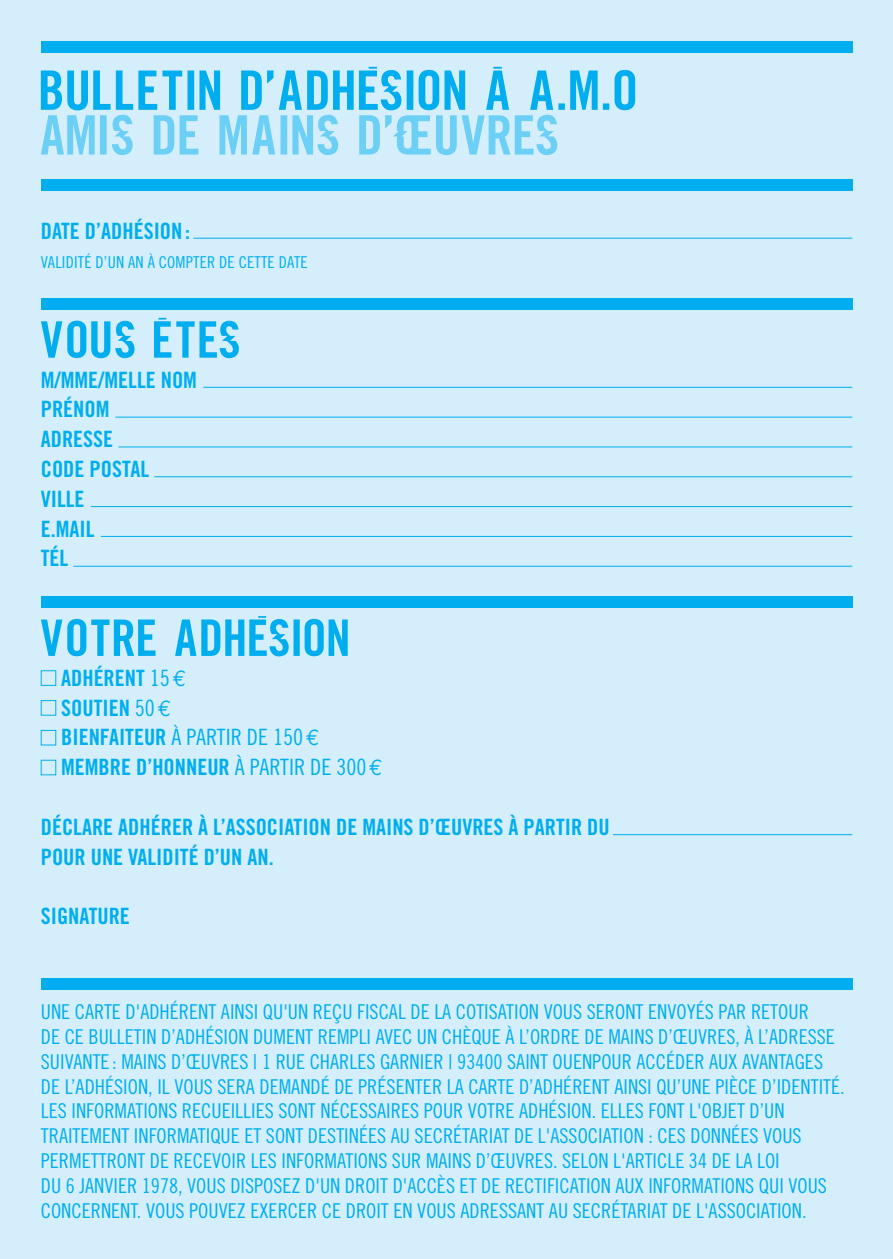
<style>
.page{position:relative;width:893px;height:1259px;background:#d4effb}
.page>*{position:absolute;margin:0;border:0;box-sizing:border-box;transform-origin:0 0}
.t1{font:63.3px "Casse";color:#00aeef}
.t2{font:63.3px "Casse";color:#6bcff6}
.t3{font:58.5px "Casse";color:#00aeef}
.t4{font:22.5px "Trade Gothic Bold Cond Twenty";color:#00aeef}
.t5{font:22.5px "Trade Gothic Cond Eighteen";color:#00aeef}
.t6{font:20.4px/24.9px "Trade Gothic Cond Eighteen";color:#00aeef}
.t7{font:16.2px "Trade Gothic Cond Eighteen";letter-spacing:.01em;color:#00aeef}
.s1{font-family:"Trade Gothic Cond Eighteen"}
.s2{font-family:"Euro Mono"}
.s3{font-family:"Trade Gothic Bold Cond Twenty"}
</style>
<div class="page">
<div style="left:41px;top:670px;width:15px;height:16px;border:1px solid #00aeef"></div>
<div style="left:41px;top:700px;width:15px;height:15px;border:1px solid #00aeef"></div>
<div style="left:41px;top:730px;width:15px;height:15px;border:1px solid #00aeef"></div>
<div style="left:41px;top:760px;width:15px;height:15px;border:1px solid #00aeef"></div>
<div style="left:41px;top:41px;width:811px;height:11px;background:#00aeef"></div>
<div style="left:41px;top:179px;width:811px;height:11px;background:#00aeef"></div>
<div style="left:41px;top:298px;width:811px;height:12px;background:#00aeef"></div>
<div style="left:41px;top:596px;width:811px;height:12px;background:#00aeef"></div>
<div style="left:41px;top:977px;width:811px;height:12px;background:#00aeef"></div>
<hr style="left:203px;top:387px;width:649px;height:1px;background:#00aeef">
<hr style="left:193px;top:238px;width:659px;height:1px;background:#00aeef">
<hr style="left:115px;top:416px;width:737px;height:1px;background:#00aeef">
<hr style="left:118px;top:446px;width:734px;height:1px;background:#00aeef">
<hr style="left:154px;top:476px;width:698px;height:1px;background:#00aeef">
<hr style="left:91px;top:506px;width:761px;height:1px;background:#00aeef">
<hr style="left:101px;top:536px;width:751px;height:1px;background:#00aeef">
<hr style="left:73px;top:566px;width:779px;height:1px;background:#00aeef">
<hr style="left:613px;top:834px;width:239px;height:1px;background:#00aeef">
<p class="t1" style="left:41px;top:66px;width:601px">BULLETIN D'ADHÉSION À A.M.O</p>
<p class="t2" style="left:41px;top:111px;width:523px">AMIS DE MAINS D'ŒUVRES</p>
<p class="t4" style="left:41px;top:217px;width:151px">DATE D’ADHÉSION:</p>
<p class="t7" style="left:41px;top:253px;width:268px">VALIDITÉ D’UN AN À COMPTER DE CETTE DATE</p>
<p class="t3" style="left:41px;top:317px;width:204px">VOUS ÊTES</p>
<p class="t4" style="left:41px;top:366px;width:158px">M/MME/MELLE NOM</p>
<p class="t4" style="left:41px;top:396px;width:70px">PRÉNOM</p>
<p class="t4" style="left:41px;top:425px;width:74px">ADRESSE</p>
<p class="t4" style="left:41px;top:455px;width:110px">CODE POSTAL</p>
<p class="t4" style="left:41px;top:485px;width:45px">VILLE</p>
<p class="t4" style="left:41px;top:515px;width:55px">E.MAIL</p>
<p class="t4" style="left:41px;top:545px;width:29px">TÉL</p>
<p class="t3" style="left:41px;top:616px;width:313px">VOTRE ADHÉSION</p>
<p class="t4" style="left:61px;top:664px;width:127px">ADHÉRENT <span class="s1">15</span><span class="s2">€</span></p>
<p class="t4" style="left:61px;top:694px;width:112px">SOUTIEN <span class="s1">50</span><span class="s2">€</span></p>
<p class="t5" style="left:61px;top:724px;width:260px"><span class="s3">BIENFAITEUR</span> À PARTIR DE 150<span class="s2">€</span></p>
<p class="t4" style="left:61px;top:753px;width:323px">MEMBRE D’HONNEUR <span class="s1">À PARTIR DE 300</span><span class="s2">€</span></p>
<p class="t4" style="left:41px;top:813px;width:570px">DÉCLARE ADHÉRER À L’ASSOCIATION DE MAINS D’ŒUVRES À PARTIR DU</p>
<p class="t4" style="left:41px;top:843px;width:234px">POUR UNE VALIDITÉ D’UN AN.</p>
<p class="t4" style="left:41px;top:902px;width:91px">SIGNATURE</p>
<p class="t6" style="left:41px;top:999px;width:770px">UNE CARTE D'ADHÉRENT AINSI QU'UN REÇU FISCAL DE LA COTISATION VOUS SERONT ENVOYÉS PAR RETOUR</p>
<p class="t6" style="left:41px;top:1024px;width:796px">DE CE BULLETIN D’ADHÉSION DUMENT REMPLI AVEC UN CHÈQUE À L’ORDRE DE MAINS D’ŒUVRES, À L’ADRESSE<br>SUIVANTE : MAINS D’ŒUVRES | 1 RUE CHARLES GARNIER | 93400 SAINT OUENPOUR ACCÉDER AUX AVANTAGES</p>
<p class="t6" style="left:41px;top:1073px;width:805px">DE L’ADHÉSION, IL VOUS SERA DEMANDÉ DE PRÉSENTER LA CARTE D’ADHÉRENT AINSI QU’UNE PIÈCE D’IDENTITÉ.<br>LES INFORMATIONS RECUEILLIES SONT NÉCESSAIRES POUR VOTRE ADHÉSION. ELLES FONT L'OBJET D’UN</p>
<p class="t6" style="left:41px;top:1123px;width:762px">TRAITEMENT INFORMATIQUE ET SONT DESTINÉES AU SECRÉTARIAT DE L'ASSOCIATION : CES DONNÉES VOUS</p>
<p class="t6" style="left:41px;top:1148px;width:740px">PERMETTRONT DE RECEVOIR LES INFORMATIONS SUR MAINS D’ŒUVRES. SELON L'ARTICLE 34 DE LA LOI</p>
<p class="t6" style="left:41px;top:1173px;width:788px">DU 6 JANVIER 1978, VOUS DISPOSEZ D'UN DROIT D'ACCÈS ET DE RECTIFICATION AUX INFORMATIONS QUI VOUS<br>CONCERNENT. VOUS POUVEZ EXERCER CE DROIT EN VOUS ADRESSANT AU SECRÉTARIAT DE L'ASSOCIATION.</p>
</div>
